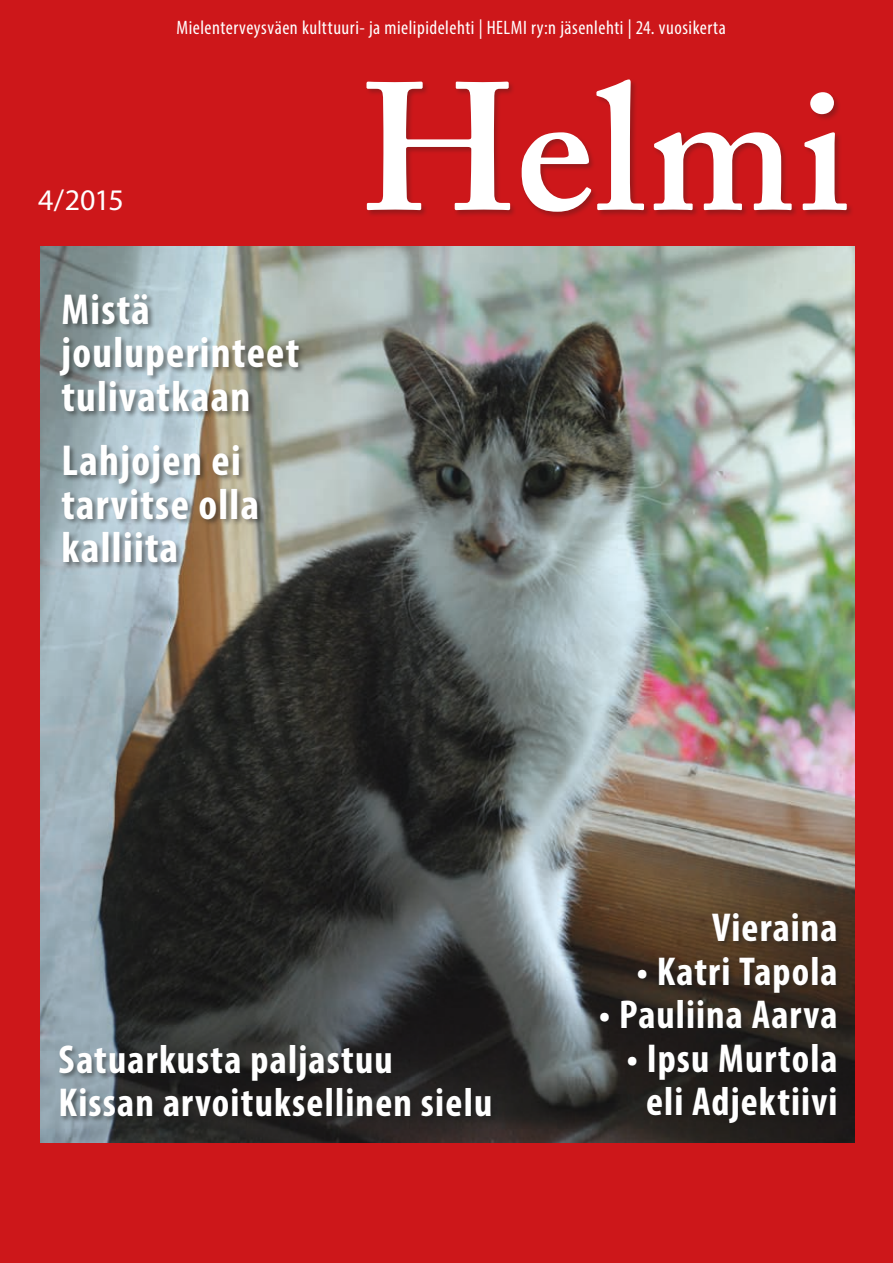
<style>
.page{position:relative;width:893px;height:1263px;background:#cd171a}
.page>*{position:absolute;margin:0;border:0;box-sizing:border-box;transform-origin:0 0}
.t1{font:600 180px "Adobe Caslon Pro";letter-spacing:.02em;color:#fff}
.t2{font:700 condensed 43.5px/43.5px "Myriad Pro";letter-spacing:.03em;color:#fff}
.t3{font:700 condensed 40.5px/43.5px "Myriad Pro";letter-spacing:.03em;color:#fff;text-align:center}
.t4{font:30px "Myriad Pro";color:#fff}
.t5{font:condensed 19.5px "Myriad Pro";letter-spacing:.025em;color:#fff}
</style>
<div class="page">
<img style="left:41px;top:247px;width:814px;height:895px">
<div style="left:365px;top:78px;width:490px;height:141px;background:#1d1d1b;opacity:.3"></div>
<div style="left:59px;top:292px;width:247px;height:127px;background:#1d1d1b;opacity:.5"></div>
<div style="left:599px;top:912px;width:244px;height:219px;background:#1d1d1b;opacity:.5"></div>
<div style="left:60px;top:444px;width:205px;height:126px;background:#1d1d1b;opacity:.5"></div>
<div style="left:58px;top:1043px;width:440px;height:81px;background:#1d1d1b;opacity:.5"></div>
<p class="t4" style="left:38px;top:182px;width:87px">4/2015</p>
<p class="t5" style="left:177px;top:16px;width:551px">Mielenterveysväen kulttuuri- ja mielipidelehti | HELMI ry:n jäsenlehti | 24. vuosikerta</p>
<h1 class="t1" style="left:361px;top:42px;width:488px">Helmi</h1>
<p class="t2" style="left:61px;top:286px;width:239px">Mistä jouluperinteet tulivatkaan</p>
<p class="t2" style="left:61px;top:438px;width:199px">Lahjojen ei tarvitse olla kalliita</p>
<p class="t3" style="left:58px;top:1037px;width:435px;text-align:left">Satuarkusta paljastuu<br>Kissan arvoituksellinen sielu</p>
<p class="t3" style="left:712px;top:905px;width:127px">Vieraina</p>
<p class="t3" style="left:636px;top:949px;width:203px">• Katri Tapola</p>
<p class="t3" style="left:599px;top:992px;width:240px">• Pauliina Aarva</p>
<p class="t3" style="left:626px;top:1036px;width:213px">• Ipsu Murtola eli Adjektiivi</p>
</div>
